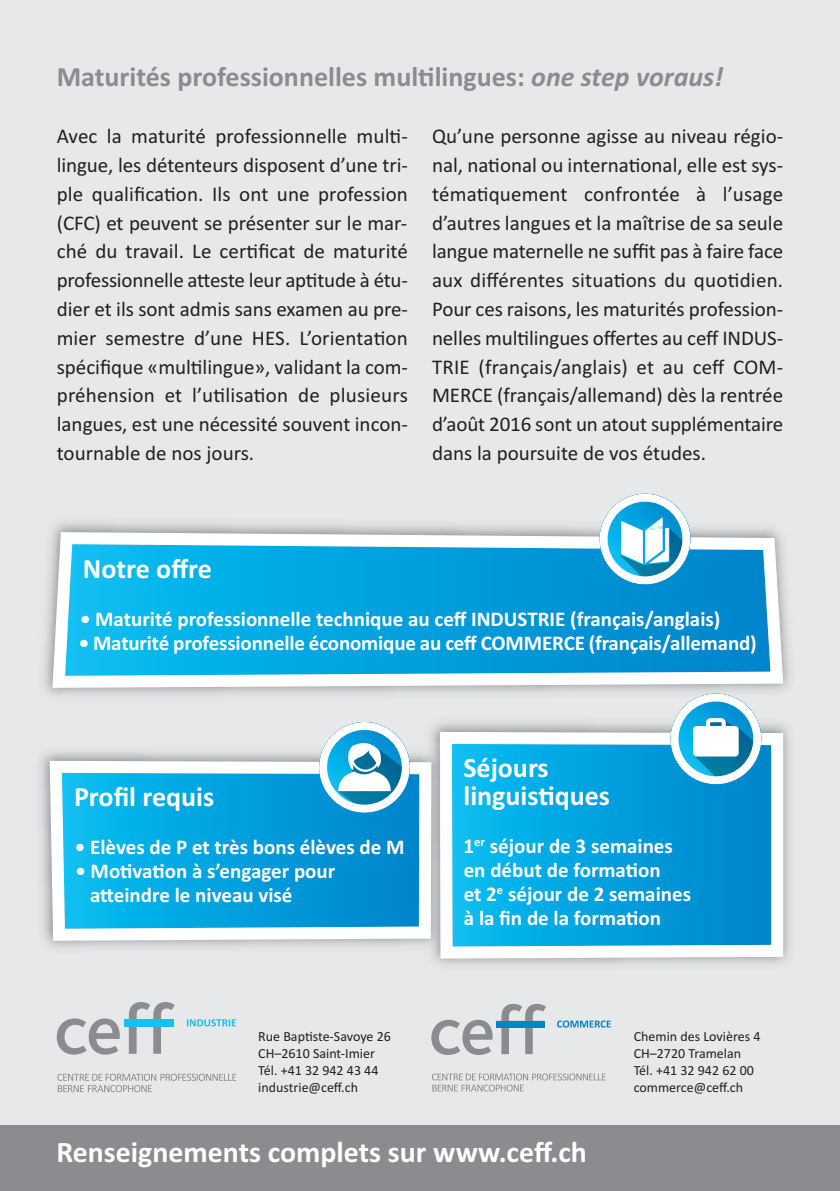
<style>
.page{position:relative;width:840px;height:1191px;background:#fff}
.page>*{position:absolute;margin:0;border:0;box-sizing:border-box;transform-origin:0 0}
.t1{font:700 29.8px "Calibri";color:#fff}
.t2{font:700 28px "Calibri";color:#8a8c8f}
.t3{font:700 28px/28px "Calibri";color:#fff}
.t4{font:21px/28.8px "Calibri";color:#231f20;text-align:justify}
.t5{font:700 21px/24px "Calibri";color:#fff}
.t6{font:14px/17px "Calibri";color:#231f20}
.s1{font-style:italic}
</style>
<div class="page">
<div style="left:0;top:0;width:839px;height:1179px;background:#e7e8e9"></div>
<svg style="left:557px;top:1020px;width:53px;height:7px"></svg>
<svg style="left:431px;top:1003px;width:114px;height:52px"></svg>
<div style="left:532px;top:1020px;width:12px;height:7px;background:#0084ca"></div>
<div style="left:520px;top:1020px;width:12px;height:7px;background:#0084ca"></div>
<div style="left:508px;top:1020px;width:12px;height:7px;background:#0084ca"></div>
<div style="left:496px;top:1020px;width:12px;height:7px;background:#0084ca"></div>
<svg style="left:432px;top:1073px;width:173px;height:18px"></svg>
<svg style="left:187px;top:1019px;width:49px;height:7px"></svg>
<svg style="left:57px;top:1002px;width:117px;height:52px"></svg>
<div style="left:161px;top:1019px;width:12px;height:7px;background:#15c0f2"></div>
<div style="left:149px;top:1019px;width:12px;height:7px;background:#15c0f2"></div>
<div style="left:136px;top:1019px;width:13px;height:7px;background:#15c0f2"></div>
<div style="left:124px;top:1019px;width:12px;height:7px;background:#15c0f2"></div>
<svg style="left:57px;top:1073px;width:179px;height:19px"></svg>
<div style="left:0;top:1124px;width:839px;height:67px;background:#8a8c8f"></div>
<img style="left:44px;top:522px;width:746px;height:173px">
<svg style="left:52px;top:532px;width:730px;height:156px;background:#37b2e2"></svg>
<img style="left:430px;top:722px;width:360px;height:243px">
<svg style="left:439px;top:732px;width:343px;height:226px;background:#26aee2"></svg>
<img style="left:40px;top:743px;width:408px;height:214px">
<svg style="left:50px;top:761px;width:381px;height:179px;background:#32b2e3"></svg>
<svg style="left:599px;top:494px;width:91px;height:90px;background:#87cbe6"></svg>
<svg style="left:670px;top:693px;width:91px;height:91px;background:#87c9e3"></svg>
<svg style="left:319px;top:722px;width:90px;height:90px;background:#82c5e0"></svg>
<h2 class="t2" style="left:57px;top:59px;width:667px">Maturités professionnelles multilingues: <span class="s1">one step voraus!</span></h2>
<p class="t4" style="left:57px;top:121px;width:352px">Avec la maturité professionnelle multi&shy;lingue, les détenteurs disposent d’une tri&shy;ple qualification. Ils ont une profession (CFC) et peuvent se présenter sur le mar&shy;ché du travail. Le certificat de maturité professionnelle atteste leur aptitude à étu&shy;dier et ils sont admis sans examen au pre&shy;mier semestre d’une HES. L’orientation spécifique «multilingue», validant la com&shy;préhension et l’utilisation de plusieurs langues, est une nécessité souvent incon&shy;tournable de nos jours.</p>
<p class="t4" style="left:432px;top:121px;width:352px">Qu’une personne agisse au niveau régio&shy;nal, national ou international, elle est sys&shy;tématiquement confrontée à l’usage d’autres langues et la maîtrise de sa seule langue maternelle ne suffit pas à faire face aux différentes situations du quotidien.<br>Pour ces raisons, les maturités profession&shy;nelles multilingues offertes au ceff INDUS-TRIE (français/anglais) et au ceff COM-MERCE (français/allemand) dès la rentrée d’août 2016 sont un atout supplémentaire dans la poursuite de vos études.</p>
<h2 class="t3" style="left:83px;top:554px;width:130px">Notre offre</h2>
<p class="t5" style="left:80px;top:606px;width:641px">• Maturité professionnelle technique au ceff INDUSTRIE (français/anglais)</p>
<p class="t5" style="left:79px;top:630px;width:679px">• Maturité professionnelle économique au ceff COMMERCE (français/allemand)</p>
<h2 class="t3" style="left:74px;top:782px;width:142px">Profil requis</h2>
<p class="t5" style="left:75px;top:834px;width:331px">• Elèves de P et très bons élèves de M</p>
<p class="t5" style="left:90px;top:858px;width:246px;text-indent:-15px">• Motivation à s’engager pour atteindre le niveau visé</p>
<p class="t6" style="left:258px;top:1027px;width:134px">Rue Baptiste-Savoye 26<br>CH–2610 Saint-Imier<br>Tél. +41 32 942 43 44 industrie@ceff.ch</p>
<h2 class="t3" style="left:463px;top:753px;width:148px">Séjours linguistiques</h2>
<p class="t5" style="left:463px;top:833px;width:229px">1<sup>er</sup> séjour de 3 semaines en début de formation<br>et 2<sup>e</sup> séjour de 2 semaines à la fin de la formation</p>
<p class="t6" style="left:633px;top:1027px;width:128px">Chemin des Lovières 4<br>CH–2720 Tramelan<br>Tél. +41 32 942 62 00 commerce@ceff.ch</p>
<h1 class="t1" style="left:56px;top:1134px;width:531px">Renseignements complets sur www.ceff.ch</h1>
</div>
